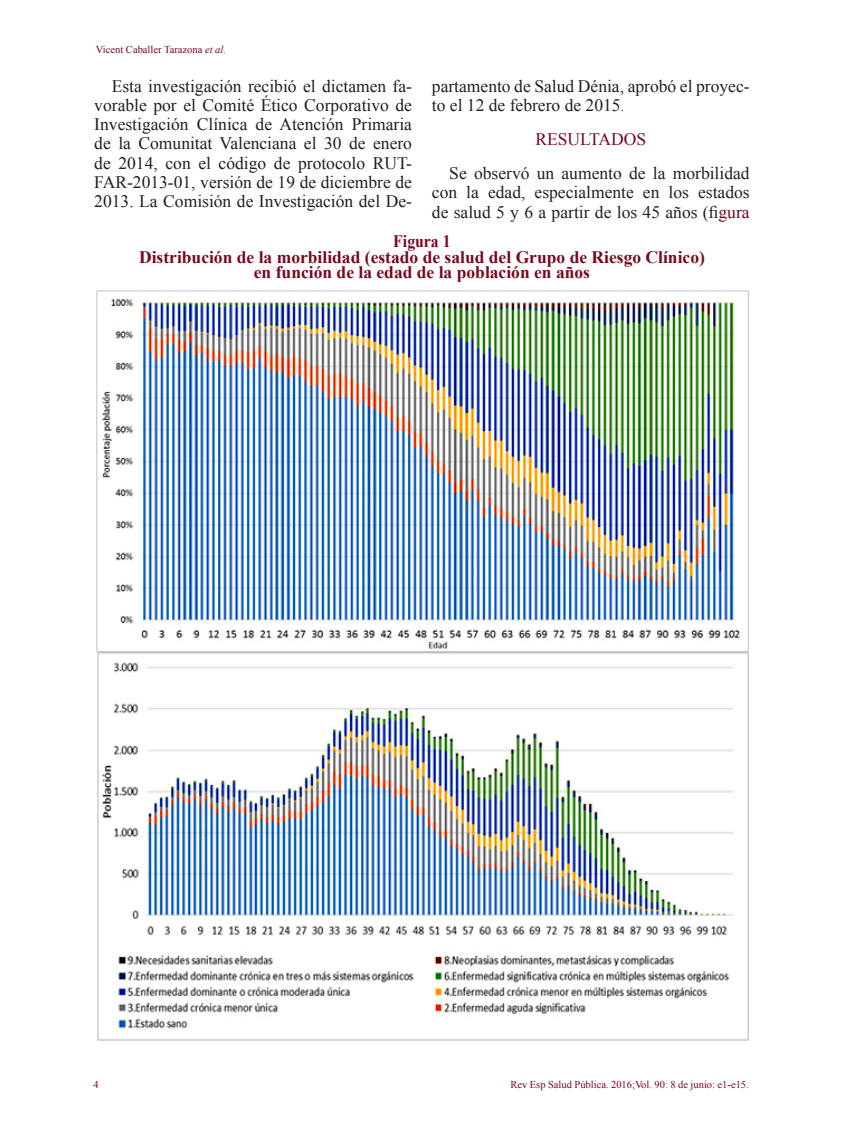
<style>
.page{position:relative;width:844px;height:1141px;background:#fff}
.page>*{position:absolute;margin:0;border:0;box-sizing:border-box;transform-origin:0 0}
.t1{font:17.5px/19.2px "Times New Roman";color:#231f20;text-align:justify}
.t2{font:700 17.5px "Times New Roman";color:#7a071e}
.t3{font:17.5px "Times New Roman";color:#7a071e}
.t4{font:700 17.5px "Times New Roman";color:#7a071e;scale:.9 1}
.t5{font:10.5px "Times New Roman";color:#7a071e}
.s1{font-style:italic}
.s2{font-size:14px;color:#7a071e}
.s3{color:#7a071e}
</style>
<div class="page">
<img style="left:96px;top:290px;width:653px;height:751px">
<p class="t5" style="left:96px;top:43px;width:131px">Vicent Caballer Tarazona <span class="s1">et al</span>.</p>
<p class="t1" style="left:94px;top:76px;width:319px;text-indent:17px">Esta investigación recibió el dictamen fa&shy;vorable por el Comité Ético Corporativo de Investigación Clínica de Atención Primaria de la Comunitat Valenciana el 30 de enero de 2014, con el código de protocolo RUT-FAR-2013-01, versión de 19 de diciembre de 2013. La Comisión de Investigación del De-</p>
<p class="t1" style="left:432px;top:76px;width:319px">partamento de Salud Dénia, aprobó el proyec&shy;to el 12 de febrero de 2015<span class="s2">.</span></p>
<p class="t3" style="left:535px;top:127px;width:112px">RESULTADOS</p>
<p class="t1" style="left:432px;top:163px;width:319px;text-indent:17px">Se observó un aumento de la morbilidad con la edad, especialmente en los estados de salud 5 y 6 a partir de los 45 años (fi<span class="s3">gura</span></p>
<p class="t4" style="left:393px;top:229px;width:65px">Figura 1</p>
<p class="t2" style="left:139px;top:245px;width:567px">Distribución de la morbilidad (estado de salud del Grupo de Riesgo Clínico)</p>
<p class="t2" style="left:254px;top:260px;width:337px">en función de la edad de la población en años</p>
<p class="t5" style="left:93px;top:1077px;width:7px">4</p>
<p class="t5" style="left:510px;top:1077px;width:240px">Rev Esp Salud Pública. 2016;Vol. 90: 8 de junio: e1-e15.</p>
</div>
